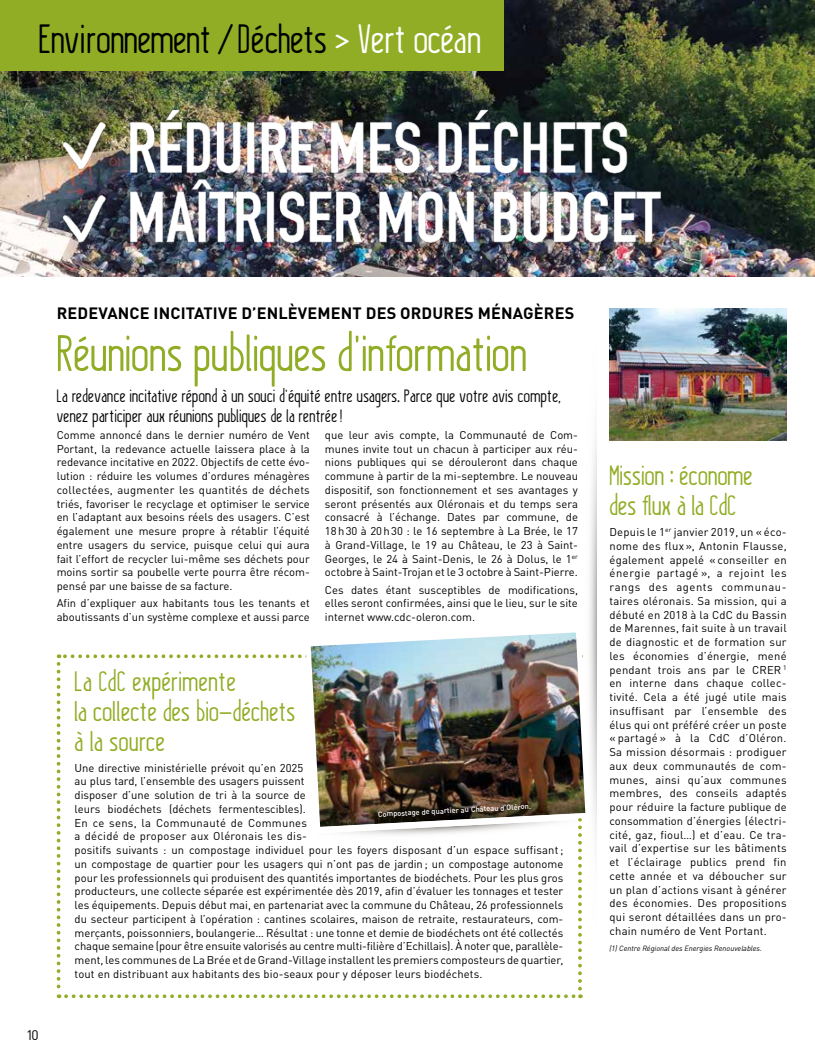
<style>
.page{position:relative;width:815px;height:1063px;background:#fff}
.page>*{position:absolute;margin:0;border:0;box-sizing:border-box;transform-origin:0 0}
.t1{font:50px "Kraftstoff";letter-spacing:.01em;color:#91ad25}
.t2{font:40px "Kraftstoff";color:#000}
.t3{font:27.5px/30px "Kraftstoff";letter-spacing:.015em;color:#91ad25}
.t4{font:17.5px/20px "Kraftstoff";letter-spacing:.025em;color:#000}
.t5{font:700 16.25px "DINOT";letter-spacing:.01em;color:#000}
.t6{font:13.75px "DINOT";color:#000}
.t7{font:11.25px/13.8px "DINOT";color:#000;text-align:justify}
.t8{font:italic 7.5px "DINOT";color:#000}
.t9{font:500 7.5px "DINOT";color:#fff}
.s1{color:#fff}
</style>
<div class="page">
<img style="left:0;top:0;width:815px;height:277px">
<img style="left:28px;top:1px;width:694px;height:273px">
<svg style="left:589px;top:428px;width:8px;height:416px"></svg>
<img style="left:609px;top:308px;width:178px;height:132px">
<div style="left:0;top:0;width:504px;height:71px;background:#91ad25"></div>
<svg style="left:57px;top:654px;width:525px;height:344px"></svg>
<img style="left:303px;top:625px;width:290px;height:210px">
<h2 class="t2" style="left:39px;top:14px;width:444px">Environnement / Déchets <span class="s1">&gt; Vert océan</span></h2>
<h3 class="t5" style="left:57px;top:302px;width:519px">REDEVANCE INCITATIVE D’ENLÈVEMENT DES ORDURES MÉNAGÈRES</h3>
<h1 class="t1" style="left:57px;top:322px;width:472px">Réunions publiques d’information</h1>
<h3 class="t4" style="left:57px;top:386px;width:506px">La redevance incitative répond à un souci d’équité entre usagers. Parce que votre avis compte, venez participer aux réunions publiques de la rentrée !</h3>
<p class="t7" style="left:57px;top:428px;width:255px">Comme annoncé dans le dernier numéro de Vent Portant, la redevance actuelle laissera place à la redevance incitative en 2022. Objectifs de cette évo&shy;lution : réduire les volumes d’ordures ménagères collectées, augmenter les quantités de déchets triés, favoriser le recyclage et optimiser le service en l’adaptant aux besoins réels des usagers. C’est également une mesure propre à rétablir l’équité entre usagers du service, puisque celui qui aura fait l’effort de recycler lui-même ses déchets pour moins sortir sa poubelle verte pourra être récom&shy;pensé par une baisse de sa facture.</p>
<p class="t7" style="left:57px;top:596px;width:255px">Afin d’expliquer aux habitants tous les tenants et aboutissants d’un système complexe et aussi parce</p>
<p class="t7" style="left:325px;top:428px;width:255px">que leur avis compte, la Communauté de Com&shy;munes invite tout un chacun à participer aux réu&shy;nions publiques qui se dérouleront dans chaque commune à partir de la mi-septembre. Le nouveau dispositif, son fonctionnement et ses avantages y seront présentés aux Oléronais et du temps sera consacré à l’échange. Dates par commune, de 18h30 à 20h30 : le 16 septembre à La Brée, le 17 à Grand-Village, le 19 au Château, le 23 à Saint-Georges, le 24 à Saint-Denis, le 26 à Dolus, le 1<sup>er </sup>octobre à Saint-Trojan et le 3 octobre à Saint-Pierre.</p>
<p class="t7" style="left:325px;top:583px;width:255px">Ces dates étant susceptibles de modifications, elles seront confirmées, ainsi que le lieu, sur le site internet www.cdc-oleron.com.</p>
<h3 class="t3" style="left:75px;top:667px;width:222px">La CdC expérimente<br>la collecte des bio-déchets à la source</h3>
<p class="t7" style="left:75px;top:761px;width:490px;text-align:left">Une directive ministérielle prévoit qu’en 2025<br>au plus tard, l’ensemble des usagers puissent<br>disposer d’une solution de tri à la source de<br>leurs biodéchets (déchets fermentescibles).<br>En ce sens, la Communauté de Communes<br>a décidé de proposer aux Oléronais les dis-<br>positifs suivants : un compostage individuel pour les foyers disposant d’un espace suffisant; un compostage de quartier pour les usagers qui n’ont pas de jardin; un compostage autonome pour les professionnels qui produisent des quantités importantes de biodéchets. Pour les plus gros producteurs, une collecte séparée est expérimentée dès 2019, afin d’évaluer les tonnages et tester les équipements. Depuis début mai, en partenariat avec la commune du Château, 26 professionnels du secteur participent à l’opération : cantines scolaires, maison de retraite, restaurateurs, com&shy;merçants, poissonniers, boulangerie… Résultat : une tonne et demie de biodéchets ont été collectés chaque semaine (pour être ensuite valorisés au centre multi-filière d’Echillais). À noter que, parallèle&shy;ment, les communes de La Brée et de Grand-Village installent les premiers composteurs de quartier, tout en distribuant aux habitants des bio-seaux pour y déposer leurs biodéchets.</p>
<p class="t9" style="left:378px;top:809px;width:155px;rotate:-3deg">Compostage de quartier au Château d'Oléron.</p>
<p class="t6" style="left:26px;top:1027px;width:14px">10</p>
<h3 class="t3" style="left:609px;top:461px;width:145px">Mission : économe des flux à la CdC</h3>
<p class="t7" style="left:609px;top:525px;width:179px">Depuis le 1<sup>er</sup> janvier 2019, un « éco&shy;nome des flux », Antonin Flausse, également appelé « conseiller en énergie partagé », a rejoint les rangs des agents communau&shy;taires oléronais. Sa mission, qui a débuté en 2018 à la CdC du Bassin de Marennes, fait suite à un travail de diagnostic et de formation sur les économies d’énergie, mené pendant trois ans par le CRER <sup>1 </sup>en interne dans chaque collec&shy;tivité. Cela a été jugé utile mais insuffisant par l’ensemble des élus qui ont préféré créer un poste « partagé » à la CdC d’Oléron.<br>Sa mission désormais : prodiguer aux deux communautés de com&shy;munes, ainsi qu’aux communes membres, des conseils adaptés pour réduire la facture publique de consommation d’énergies (électri&shy;cité, gaz, fioul…) et d’eau. Ce tra&shy;vail d’expertise sur les bâtiments et l’éclairage publics prend fin cette année et va déboucher sur un plan d’actions visant à générer des économies. Des propositions qui seront détaillées dans un pro&shy;chain numéro de Vent Portant.</p>
<p class="t8" style="left:609px;top:944px;width:154px">(1) Centre Régional des Energies Renouvelables.</p>
</div>
